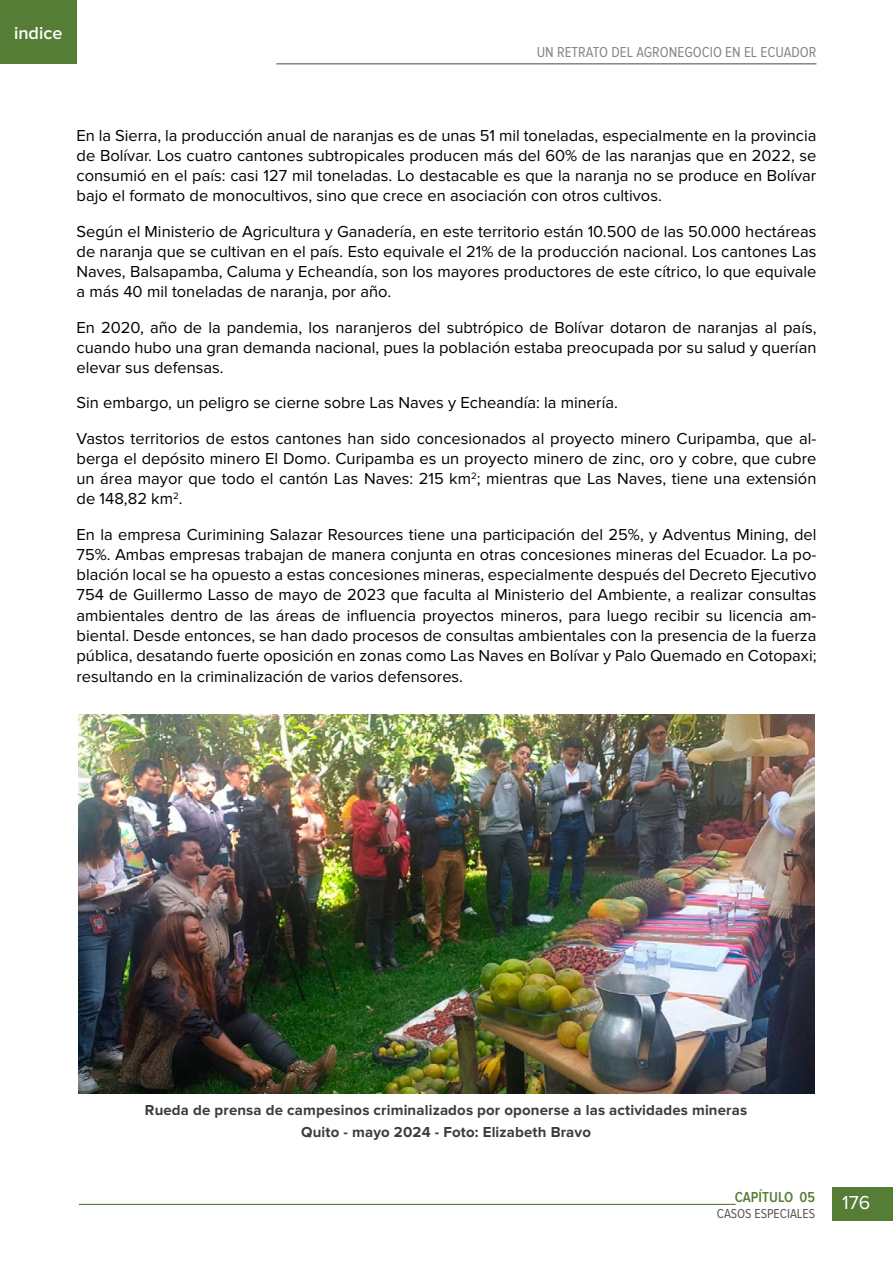
<style>
.page{position:relative;width:893px;height:1263px;background:#fff}
.page>*{position:absolute;margin:0;border:0;box-sizing:border-box;transform-origin:0 0}
.t1{font:19.5px "Proxima Nova";color:#fff}
.t2{font:600 18px "Proxima Nova";color:#fff}
.t3{font:16.5px/20.2px "Proxima Nova";color:#000;text-align:justify}
.t4{font:700 15px/22.2px "Proxima Nova";letter-spacing:.01em;color:#3c3c3b;text-align:center}
.t5{font:15px "Proxima Nova Cond";color:#878787}
.t6{font:600 15px "Proxima Nova Cond";color:#567d35}
.t7{font:13.5px "Proxima Nova Cond";color:#575756}
</style>
<div class="page">
<hr style="left:276px;top:63px;width:540px;height:2px;background:#878787">
<hr style="left:79px;top:1204px;width:656px;height:1px;background:#567d35">
<div style="left:832px;top:1188px;width:61px;height:33px;background:#567d35"></div>
<div style="left:0;top:0;width:77px;height:64px;background:#567d35"></div>
<img style="left:78px;top:714px;width:736px;height:379px">
<p class="t2" style="left:14px;top:23px;width:50px">indice</p>
<p class="t5" style="left:537px;top:43px;width:281px">UN RETRATO DEL AGRONEGOCIO EN EL ECUADOR</p>
<p class="t3" style="left:77px;top:125px;width:741px">En la Sierra, la producción anual de naranjas es de unas 51 mil toneladas, especialmente en la provincia de Bolívar. Los cuatro cantones subtropicales producen más del 60% de las naranjas que en 2022, se consumió en el país: casi 127 mil toneladas. Lo destacable es que la naranja no se produce en Bolívar bajo el formato de monocultivos, sino que crece en asociación con otros cultivos.</p>
<p class="t3" style="left:77px;top:221px;width:741px">Según el Ministerio de Agricultura y Ganadería, en este territorio están 10.500 de las 50.000 hectáreas de naranja que se cultivan en el país. Esto equivale el 21% de la producción nacional. Los cantones Las Naves, Balsapamba, Caluma y Echeandía, son los mayores productores de este cítrico, lo que equivale a más 40 mil toneladas de naranja, por año.</p>
<p class="t3" style="left:77px;top:317px;width:741px">En 2020, año de la pandemia, los naranjeros del subtrópico de Bolívar dotaron de naranjas al país, cuando hubo una gran demanda nacional, pues la población estaba preocupada por su salud y querían elevar sus defensas.</p>
<p class="t3" style="left:77px;top:385px;width:741px;line-height:35.2px">Sin embargo, un peligro se cierne sobre Las Naves y Echeandía: la minería.<br>Vastos territorios de estos cantones han sido concesionados al proyecto minero Curipamba, que al-</p>
<p class="t3" style="left:77px;top:448px;width:741px">berga el depósito minero El Domo. Curipamba es un proyecto minero de zinc, oro y cobre, que cubre un área mayor que todo el cantón Las Naves: 215 km<sup>2</sup>; mientras que Las Naves, tiene una extensión de 148,82 km<sup>2</sup>.</p>
<p class="t3" style="left:77px;top:524px;width:741px">En la empresa Curimining Salazar Resources tiene una participación del 25%, y Adventus Mining, del 75%. Ambas empresas trabajan de manera conjunta en otras concesiones mineras del Ecuador. La po&shy;blación local se ha opuesto a estas concesiones mineras, especialmente después del Decreto Ejecutivo 754 de Guillermo Lasso de mayo de 2023 que faculta al Ministerio del Ambiente, a realizar consultas ambientales dentro de las áreas de influencia proyectos mineros, para luego recibir su licencia am&shy;biental. Desde entonces, se han dado procesos de consultas ambientales con la presencia de la fuerza pública, desatando fuerte oposición en zonas como Las Naves en Bolívar y Palo Quemado en Cotopaxi; resultando en la criminalización de varios defensores.</p>
<p class="t4" style="left:145px;top:1099px;width:604px">Rueda de prensa de campesinos criminalizados por oponerse a las actividades mineras<br>Quito - mayo 2024 - Foto: Elizabeth Bravo</p>
<p class="t6" style="left:735px;top:1188px;width:82px">CAPÍTULO 05</p>
<p class="t7" style="left:717px;top:1206px;width:100px">CASOS ESPECIALES</p>
<p class="t1" style="left:842px;top:1191px;width:30px">176</p>
</div>
